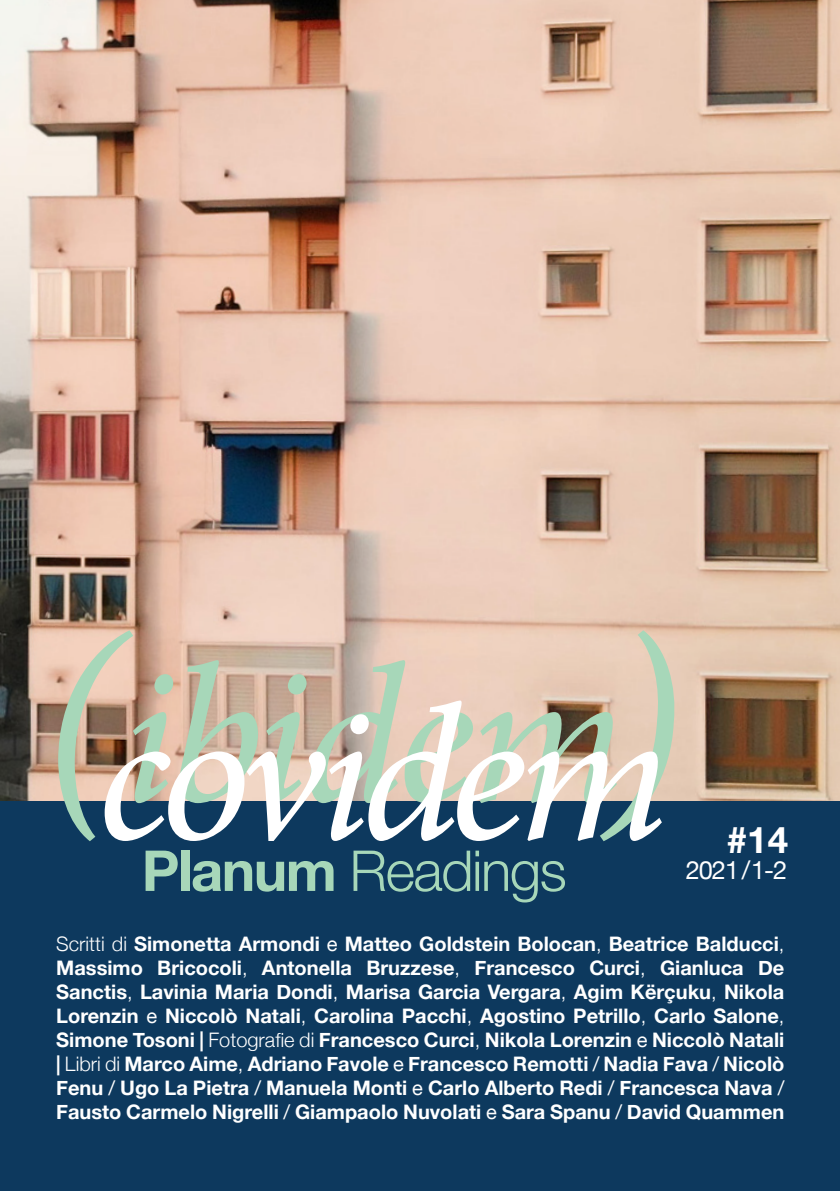
<style>
.page{position:relative;width:840px;height:1191px;background:#fff}
.page>*{position:absolute;margin:0;border:0;box-sizing:border-box;transform-origin:0 0}
.t1{font:italic 239.6px "Minion Pro";color:#a7d7b9}
.t2{font:italic 194px "Minion Pro";letter-spacing:-.055em;color:#fff}
.t3{font:300 56.4px "Helvetica Neue";letter-spacing:-.025em;color:#a7d7b9}
.t4{font:700 36.6px "Helvetica Neue";color:#fff}
.t5{font:25.4px "Helvetica Neue";color:#fff}
.t6{font:700 20px/24px "Helvetica Neue";color:#fff;text-align:justify}
.s1{font-weight:700}
.s2{font-weight:300}
.s3{font-weight:400}
</style>
<div class="page">
<img style="left:0;top:0;width:839px;height:801px">
<div style="left:0;top:801px;width:839px;height:390px;background:#0d395e"></div>
<svg style="left:133px;top:660px;width:125px;height:143px;background:#c3bba4"></svg>
<svg style="left:266px;top:660px;width:206px;height:143px;background:#c8c2af"></svg>
<svg style="left:480px;top:712px;width:136px;height:91px;background:#bcbfa8"></svg>
<h1 class="t1" style="left:40px;top:560px;width:83px">(</h1>
<h1 class="t1" style="left:603px;top:560px;width:81px">)</h1>
<p class="t2" style="left:96px;top:644px;width:574px">covidem</p>
<p class="t3" style="left:142px;top:836px;width:426px"><span class="s1">Planum</span> Readings</p>
<p class="t4" style="left:726px;top:817px;width:63px">#14</p>
<p class="t5" style="left:685px;top:854px;width:103px">2021 / 1-2</p>
<p class="t6" style="left:56px;top:931px;width:729px"><span class="s2">Scritti di</span> Simonetta Armondi <span class="s3">e</span> Matteo Goldstein Bolocan<span class="s2">,</span> Beatrice Balducci<span class="s2">, </span>Massimo Bricocoli<span class="s2">,</span> Antonella Bruzzese<span class="s2">,</span> Francesco Curci<span class="s2">,</span> Gianluca De Sanctis<span class="s2">,</span> Lavinia Maria Dondi<span class="s2">,</span> Marisa Garcia Vergara<span class="s2">,</span> Agim Kërçuku<span class="s2">,</span> Nikola Lorenzin <span class="s3">e</span> Niccolò Natali<span class="s2">,</span> Carolina Pacchi<span class="s2">,</span> Agostino Petrillo<span class="s2">,</span> Carlo Salone<span class="s2">, </span>Simone Tosoni | <span class="s2">Fotografie di</span> Francesco Curci<span class="s2">,</span> Nikola Lorenzin <span class="s3">e</span> Niccolò Natali | <span class="s2">Libri di</span> Marco Aime<span class="s2">,</span> Adriano Favole <span class="s3">e</span> Francesco Remotti <span class="s3">/</span> Nadia Fava <span class="s3">/</span> Nicolò Fenu <span class="s3">/</span> Ugo La Pietra <span class="s3">/</span> Manuela Monti <span class="s3">e</span> Carlo Alberto Redi <span class="s3">/</span> Francesca Nava <span class="s3">/ </span>Fausto Carmelo Nigrelli <span class="s3">/</span> Giampaolo Nuvolati <span class="s3">e</span> Sara Spanu <span class="s3">/</span> David Quammen</p>
</div>
